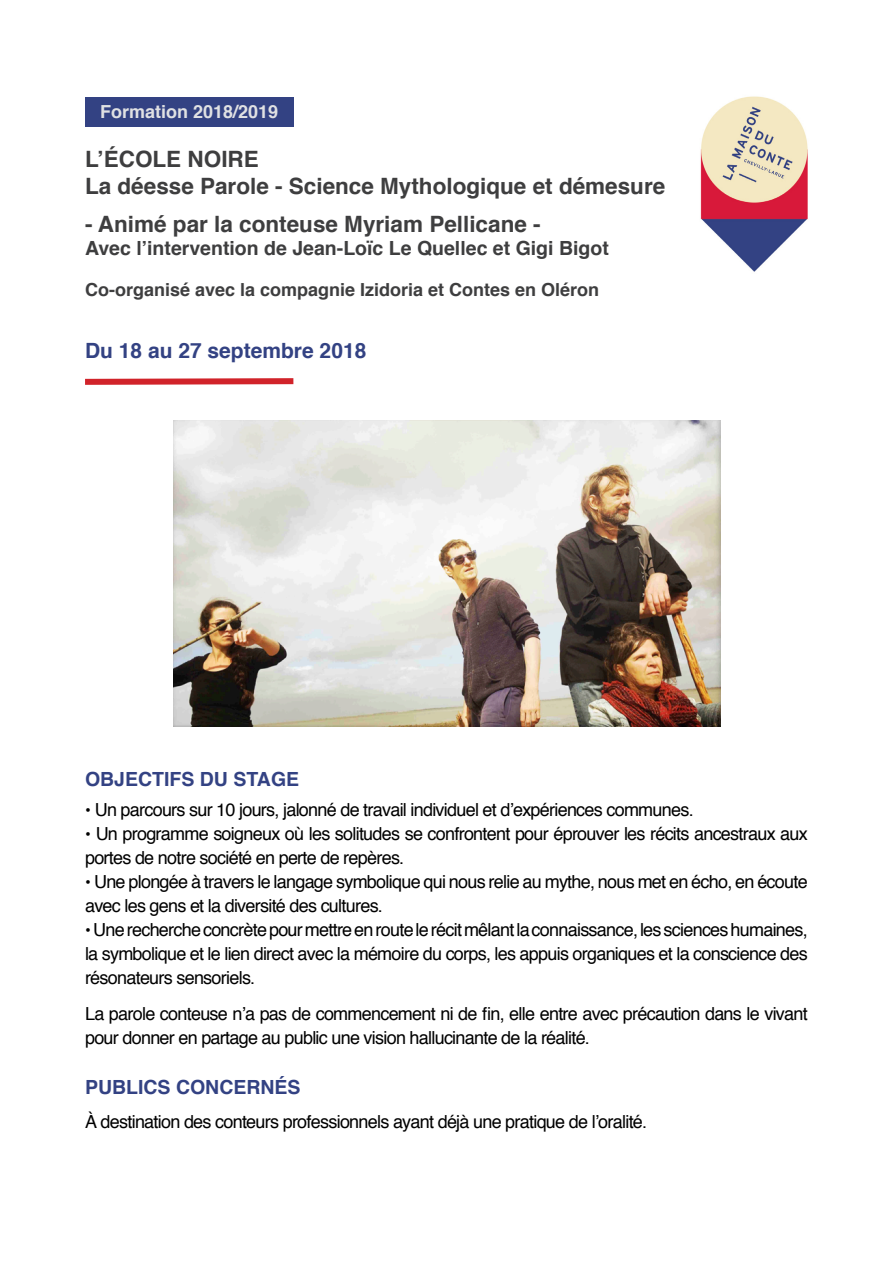
<style>
.page{position:relative;width:893px;height:1263px;background:#fff}
.page>*{position:absolute;margin:0;border:0;box-sizing:border-box;transform-origin:0 0}
.t1{font:700 22.5px "Helvetica";color:#3e3e3f}
.t2{font:700 21px "Helvetica";color:#334283}
.t3{font:700 19.5px "Helvetica";color:#3e3e3f}
.t4{font:700 19.5px "Helvetica";color:#334283}
.t5{font:18px/24px "Helvetica";letter-spacing:-.04em;color:#000}
.t6{font:700 18px "Helvetica";color:#3e3e3f}
.t7{font:700 18px "Helvetica";color:#e0e1e3}
.s1{font-weight:700;font-size:16.8px}
</style>
<div class="page">
<img style="left:700px;top:96px;width:108px;height:176px">
<div style="left:85px;top:97px;width:208px;height:29px;background:#334283"></div>
<svg style="left:85px;top:378px;width:209px;height:7px"></svg>
<img style="left:174px;top:421px;width:547px;height:306px">
<p class="t7" style="left:100px;top:98px;width:180px">Formation 2018/2019</p>
<p class="t1" style="left:85px;top:141px;width:175px">L’ÉCOLE NOIRE</p>
<p class="t1" style="left:85px;top:168px;width:582px">La déesse Parole - Science Mythologique et démesure</p>
<p class="t1" style="left:85px;top:206px;width:457px">- Animé par la conteuse Myriam Pellicane -</p>
<p class="t3" style="left:85px;top:233px;width:525px">Avec l’intervention de Jean-Loïc Le Quellec et Gigi Bigot</p>
<p class="t6" style="left:85px;top:275px;width:516px">Co-organisé avec la compagnie Izidoria et Contes en Oléron</p>
<p class="t2" style="left:85px;top:334px;width:283px">Du 18 au 27 septembre 2018</p>
<p class="t4" style="left:85px;top:763px;width:216px">OBJECTIFS DU STAGE</p>
<p class="t5" style="left:85px;top:798px;width:610px"><span class="s1">•</span> Un parcours sur 10 jours, jalonné de travail individuel et d’expériences communes.</p>
<p class="t5" style="left:85px;top:822px;width:724px"><span class="s1">•</span> Un programme soigneux où les solitudes se confrontent pour éprouver les récits ancestraux aux portes de notre société en perte de repères.</p>
<p class="t5" style="left:85px;top:870px;width:724px"><span class="s1">•</span> Une plongée à travers le langage symbolique qui nous relie au mythe, nous met en écho, en écoute avec les gens et la diversité des cultures.</p>
<p class="t5" style="left:85px;top:918px;width:724px;text-align:justify"><span class="s1">•</span> Une recherche concrète pour mettre en route le récit mêlant la connaissance, les sciences humaines, la symbolique et le lien direct avec la mémoire du corps, les appuis organiques et la conscience des résonateurs sensoriels.</p>
<p class="t5" style="left:85px;top:1002px;width:724px">La parole conteuse n’a pas de commencement ni de fin, elle entre avec précaution dans le vivant pour donner en partage au public une vision hallucinante de la réalité.</p>
<p class="t4" style="left:85px;top:1071px;width:217px">PUBLICS CONCERNÉS</p>
<p class="t5" style="left:85px;top:1110px;width:564px">À destination des conteurs professionnels ayant déjà une pratique de l’oralité.</p>
</div>
